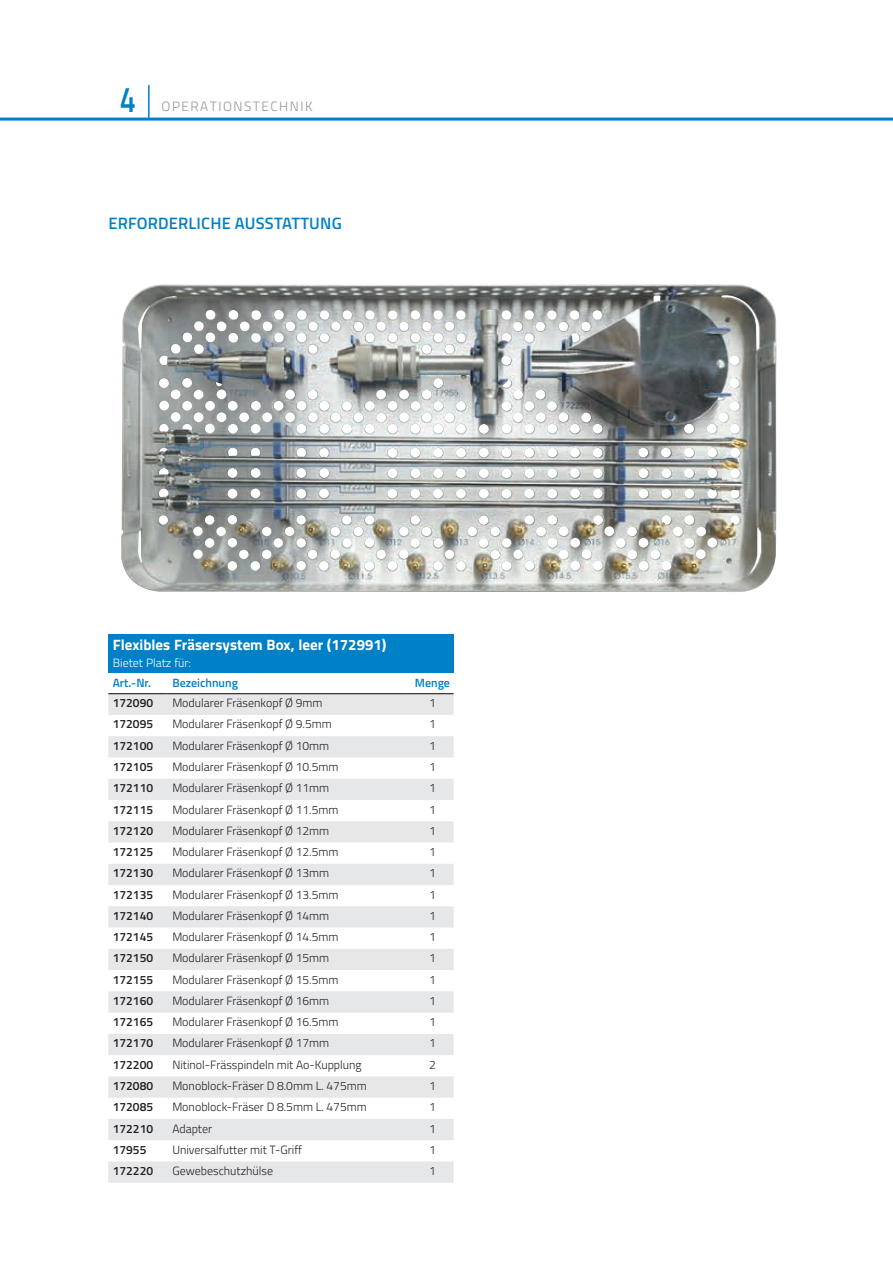
<style>
.page{position:relative;width:893px;height:1263px;background:#fff}
.page>*{position:absolute;margin:0;border:0;box-sizing:border-box;transform-origin:0 0}
.t1{font:600 36px "Titillium";color:#0081c7;scale:.8 1}
.t2{font:600 16.5px "Titillium";letter-spacing:.01em;color:#0081c7}
.t3{font:700 15px "Titillium";color:#fff}
.t4{font:300 13.5px "Titillium";letter-spacing:.11em;color:#939598}
.t5{font:300 12px "Titillium";color:#231f20}
.t6{font:600 12px "Titillium";color:#231f20}
.t7{font:600 12px "Titillium";color:#0081c7}
.t8{font:300 12px "Titillium";color:#fff}
</style>
<div class="page">
<img style="left:121px;top:284px;width:656px;height:308px">
<hr style="left:0;top:118px;width:893px;height:3px;background:#0081c7">
<hr style="left:148px;top:85px;width:2px;height:34px;background:#0081c7">
<div style="left:108px;top:634px;width:346px;height:38px;background:#0081c7"></div>
<svg style="left:108px;top:694px;width:346px;height:489px;fill:#e7e8e9"></svg>
<hr style="left:108px;top:693px;width:60px;height:1px;background:#231f20">
<hr style="left:168px;top:693px;width:239px;height:1px;background:#231f20">
<hr style="left:407px;top:693px;width:47px;height:1px;background:#231f20">
<h1 class="t1" style="left:120px;top:72px;width:22px">4</h1>
<p class="t4" style="left:162px;top:96px;width:152px">OPERATIONSTECHNIK</p>
<h2 class="t2" style="left:108px;top:211px;width:235px">ERFORDERLICHE AUSSTATTUNG</h2>
<p class="t3" style="left:113px;top:633px;width:275px">Flexibles Fräsersystem Box, leer (172991)</p>
<p class="t8" style="left:113px;top:654px;width:80px">Bietet Platz für:</p>
<p class="t7" style="left:113px;top:674px;width:40px">Art.-Nr.</p>
<p class="t7" style="left:172px;top:674px;width:67px">Bezeichnung</p>
<p class="t7" style="left:415px;top:674px;width:37px">Menge</p>
<p class="t6" style="left:113px;top:694px;width:42px">172090</p>
<p class="t5" style="left:172px;top:694px;width:152px">Modularer Fräsenkopf Ø 9mm</p>
<p class="t5" style="left:429px;top:694px;width:8px">1</p>
<p class="t6" style="left:113px;top:715px;width:42px">172095</p>
<p class="t5" style="left:172px;top:715px;width:161px">Modularer Fräsenkopf Ø 9.5mm</p>
<p class="t5" style="left:429px;top:715px;width:8px">1</p>
<p class="t6" style="left:113px;top:736px;width:42px">172100</p>
<p class="t5" style="left:172px;top:737px;width:158px">Modularer Fräsenkopf Ø 10mm</p>
<p class="t5" style="left:429px;top:737px;width:8px">1</p>
<p class="t6" style="left:113px;top:758px;width:42px">172105</p>
<p class="t5" style="left:172px;top:758px;width:168px">Modularer Fräsenkopf Ø 10.5mm</p>
<p class="t5" style="left:429px;top:758px;width:8px">1</p>
<p class="t6" style="left:113px;top:779px;width:42px">172110</p>
<p class="t5" style="left:172px;top:779px;width:158px">Modularer Fräsenkopf Ø 11mm</p>
<p class="t5" style="left:429px;top:779px;width:8px">1</p>
<p class="t6" style="left:113px;top:800px;width:42px">172115</p>
<p class="t5" style="left:172px;top:801px;width:168px">Modularer Fräsenkopf Ø 11.5mm</p>
<p class="t5" style="left:429px;top:801px;width:8px">1</p>
<p class="t6" style="left:113px;top:821px;width:42px">172120</p>
<p class="t5" style="left:172px;top:822px;width:158px">Modularer Fräsenkopf Ø 12mm</p>
<p class="t5" style="left:429px;top:822px;width:8px">1</p>
<p class="t6" style="left:113px;top:843px;width:42px">172125</p>
<p class="t5" style="left:172px;top:843px;width:168px">Modularer Fräsenkopf Ø 12.5mm</p>
<p class="t5" style="left:429px;top:843px;width:8px">1</p>
<p class="t6" style="left:113px;top:864px;width:42px">172130</p>
<p class="t5" style="left:172px;top:864px;width:158px">Modularer Fräsenkopf Ø 13mm</p>
<p class="t5" style="left:429px;top:864px;width:8px">1</p>
<p class="t6" style="left:113px;top:885px;width:42px">172135</p>
<p class="t5" style="left:172px;top:886px;width:168px">Modularer Fräsenkopf Ø 13.5mm</p>
<p class="t5" style="left:429px;top:886px;width:8px">1</p>
<p class="t6" style="left:113px;top:907px;width:42px">172140</p>
<p class="t5" style="left:172px;top:907px;width:158px">Modularer Fräsenkopf Ø 14mm</p>
<p class="t5" style="left:429px;top:907px;width:8px">1</p>
<p class="t6" style="left:113px;top:928px;width:42px">172145</p>
<p class="t5" style="left:172px;top:928px;width:168px">Modularer Fräsenkopf Ø 14.5mm</p>
<p class="t5" style="left:429px;top:928px;width:8px">1</p>
<p class="t6" style="left:113px;top:949px;width:42px">172150</p>
<p class="t5" style="left:172px;top:949px;width:158px">Modularer Fräsenkopf Ø 15mm</p>
<p class="t5" style="left:429px;top:949px;width:8px">1</p>
<p class="t6" style="left:113px;top:970px;width:42px">172155</p>
<p class="t5" style="left:172px;top:971px;width:168px">Modularer Fräsenkopf Ø 15.5mm</p>
<p class="t5" style="left:429px;top:971px;width:8px">1</p>
<p class="t6" style="left:113px;top:992px;width:42px">172160</p>
<p class="t5" style="left:172px;top:992px;width:158px">Modularer Fräsenkopf Ø 16mm</p>
<p class="t5" style="left:429px;top:992px;width:8px">1</p>
<p class="t6" style="left:113px;top:1013px;width:42px">172165</p>
<p class="t5" style="left:172px;top:1013px;width:168px">Modularer Fräsenkopf Ø 16.5mm</p>
<p class="t5" style="left:429px;top:1013px;width:8px">1</p>
<p class="t6" style="left:113px;top:1034px;width:42px">172170</p>
<p class="t5" style="left:172px;top:1034px;width:158px">Modularer Fräsenkopf Ø 17mm</p>
<p class="t5" style="left:429px;top:1034px;width:8px">1</p>
<p class="t6" style="left:113px;top:1055px;width:42px">172200</p>
<p class="t5" style="left:172px;top:1056px;width:191px">Nitinol-Frässpindeln mit Ao-Kupplung</p>
<p class="t5" style="left:429px;top:1056px;width:8px">2</p>
<p class="t6" style="left:113px;top:1077px;width:42px">172080</p>
<p class="t5" style="left:172px;top:1077px;width:196px">Monoblock-Fräser D 8.0mm L. 475mm</p>
<p class="t5" style="left:429px;top:1077px;width:8px">1</p>
<p class="t6" style="left:113px;top:1098px;width:42px">172085</p>
<p class="t5" style="left:172px;top:1098px;width:196px">Monoblock-Fräser D 8.5mm L. 475mm</p>
<p class="t5" style="left:429px;top:1098px;width:8px">1</p>
<p class="t6" style="left:113px;top:1119px;width:42px">172210</p>
<p class="t5" style="left:172px;top:1119px;width:41px">Adapter</p>
<p class="t5" style="left:429px;top:1119px;width:8px">1</p>
<p class="t6" style="left:113px;top:1140px;width:35px">17955</p>
<p class="t5" style="left:172px;top:1141px;width:131px">Universalfutter mit T-Griff</p>
<p class="t5" style="left:429px;top:1141px;width:8px">1</p>
<p class="t6" style="left:113px;top:1162px;width:42px">172220</p>
<p class="t5" style="left:172px;top:1162px;width:102px">Gewebeschutzhülse</p>
<p class="t5" style="left:429px;top:1162px;width:8px">1</p>
</div>
